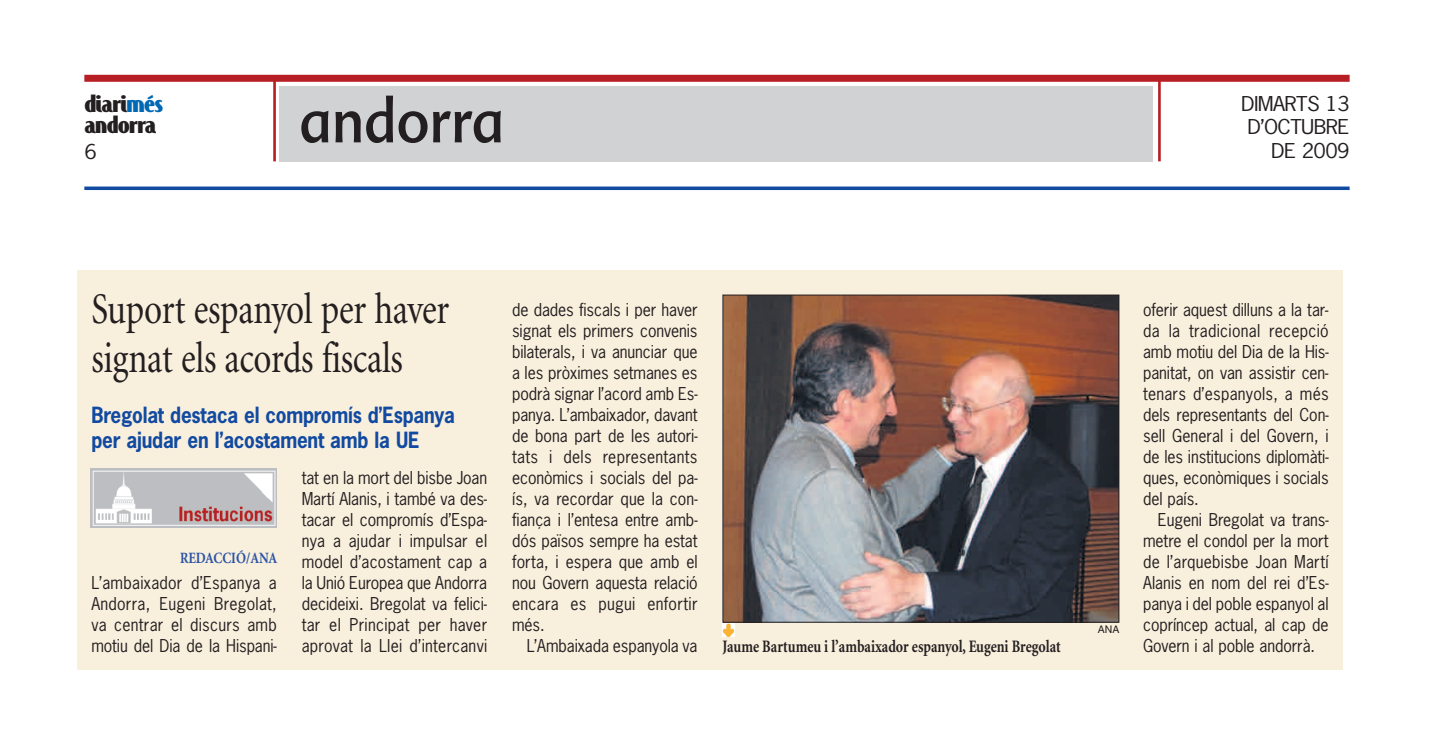
<style>
.page{position:relative;width:1434px;height:756px;background:#fff}
.page>*{position:absolute;margin:0;border:0;box-sizing:border-box;transform-origin:0 0}
.t1{font:61.25px "Advert";color:#231f20;scale:.9 1}
.t2{font:43.75px/49px "Minion";letter-spacing:-.01em;color:#231f20;scale:.8 1}
.t3{font:700 26.25px/21px "Jandoni";letter-spacing:-.02em;color:#231f20;scale:1.12 1}
.t4{font:700 21px/25.2px "News Gothic";letter-spacing:-.015em;color:#114aa0;scale:.9 1}
.t5{font:19.25px/23.1px "News Gothic";letter-spacing:-.03em;color:#231f20;text-align:center;scale:1.12 1}
.t6{font:700 17.5px "Minion";color:#231f20;scale:.8 1}
.t7{font:16.62px/21px "News Gothic";letter-spacing:-.005em;color:#231f20;text-align:justify;scale:.95 1}
.t8{font:700 15.75px "Minion";color:#2b54a4;scale:.85 1}
.t9{font:10.5px "Helvetica";color:#231f20}
.s1{color:#0168b3}
</style>
<div class="page">
<div style="left:280px;top:86px;width:873px;height:75px;background:#d1d2d4"></div>
<hr style="left:1158px;top:78px;width:2px;height:83px;background:#b71f24">
<div style="left:84px;top:75px;width:1265px;height:7px;background:#b71f24"></div>
<hr style="left:273px;top:78px;width:3px;height:83px;background:#b71f24">
<hr style="left:84px;top:187px;width:1265px;height:3px;background:#114aa0">
<div style="left:77px;top:270px;width:1265px;height:400px;background:#f9efdd"></div>
<img style="left:91px;top:469px;width:185px;height:58px">
<img style="left:724px;top:297px;width:393px;height:324px">
<div style="left:722px;top:295px;width:397px;height:328px;border:1px solid #231f20"></div>
<svg style="left:722px;top:624px;width:13px;height:12px"></svg>
<h3 class="t3" style="left:84px;top:92px;width:72px">diari<span class="s1">més </span>andorra</h3>
<p class="t5" style="left:84px;top:141px;width:13px">6</p>
<h1 class="t1" style="left:299px;top:85px;width:229px">andorra</h1>
<p class="t5" style="left:1241px;top:93px;width:98px">DIMARTS 13<br>D’OCTUBRE</p>
<p class="t5" style="left:1271px;top:139px;width:71px">DE 2009</p>
<h2 class="t2" style="left:91px;top:288px;width:449px">Suport espanyol per haver signat els acords fiscals</h2>
<p class="t4" style="left:91px;top:403px;width:406px">Bregolat destaca el compromís d’Espanya per ajudar en l’acostament amb la UE</p>
<p class="t8" style="left:180px;top:552px;width:116px">REDACCIÓ/ANA</p>
<p class="t7" style="left:91px;top:573px;width:197px">L’ambaixador d’Espanya a Andorra, Eugeni Bregolat, va centrar el discurs amb motiu del Dia de la Hispani-</p>
<p class="t7" style="left:302px;top:468px;width:197px">tat en la mort del bisbe Joan Martí Alanis, i també va des&shy;tacar el compromís d’Espa&shy;nya a ajudar i impulsar el model d’acostament cap a la Unió Europea que Andorra decideixi. Bregolat va felici&shy;tar el Principat per haver aprovat la Llei d’intercanvi</p>
<p class="t7" style="left:512px;top:300px;width:197px">de dades fiscals i per haver signat els primers convenis bilaterals, i va anunciar que a les pròximes setmanes es podrà signar l’acord amb Es&shy;panya. L’ambaixador, davant de bona part de les autori&shy;tats i dels representants econòmics i socials del pa&shy;ís, va recordar que la con&shy;fiança i l’entesa entre amb&shy;dós països sempre ha estat forta, i espera que amb el nou Govern aquesta relació encara es pugui enfortir més.</p>
<p class="t7" style="left:527px;top:636px;width:181px">L’Ambaixada espanyola va</p>
<p class="t6" style="left:722px;top:640px;width:425px">Jaume Bartumeu i l’ambaixador espanyol, Eugeni Bregolat</p>
<p class="t9" style="left:1097px;top:625px;width:23px">ANA</p>
<p class="t7" style="left:1143px;top:300px;width:197px">oferir aquest dilluns a la tar&shy;da la tradicional recepció amb motiu del Dia de la His&shy;panitat, on van assistir cen&shy;tenars d’espanyols, a més dels representants del Con&shy;sell General i del Govern, i de les institucions diplomàti&shy;ques, econòmiques i socials del país.</p>
<p class="t7" style="left:1143px;top:510px;width:197px;text-indent:15px">Eugeni Bregolat va trans&shy;metre el condol per la mort de l’arquebisbe Joan Martí Alanis en nom del rei d’Es&shy;panya i del poble espanyol al copríncep actual, al cap de Govern i al poble andorrà.</p>
</div>
